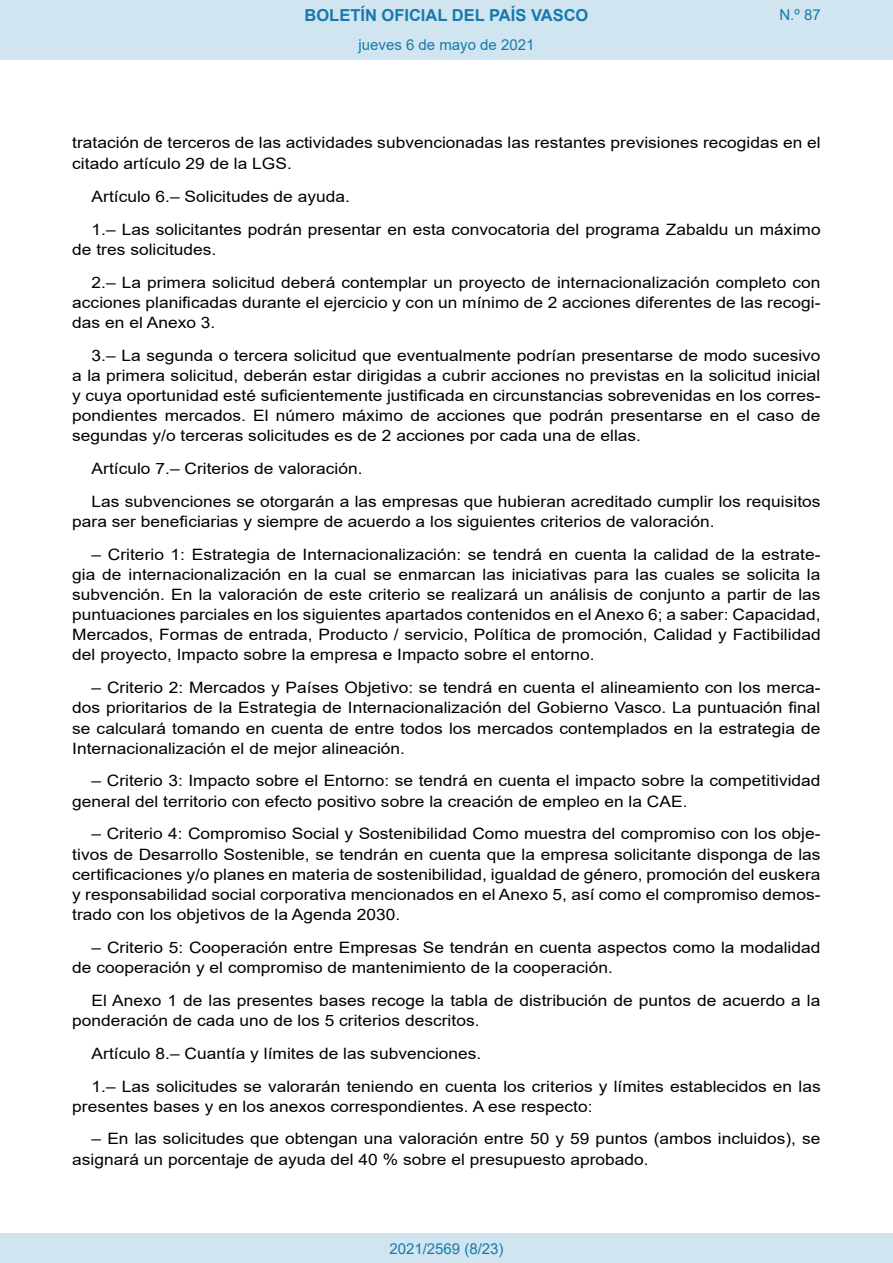
<style>
.page{position:relative;width:893px;height:1263px;background:#fff}
.page>*{position:absolute;margin:0;border:0;box-sizing:border-box;transform-origin:0 0}
.t1{font:700 16.5px "Arial";color:#1879ad}
.BOPVDetalle{font:15.6px/20.1px "Arial";color:#000;scale:1.11 1}
.Paginacion_Centro{font:15px "Arial";color:#1879ad}
</style>
<div class="page">
<div style="left:0;top:0;width:893px;height:60px;background:#d0e5f0"></div>
<div style="left:0;top:1233px;width:893px;height:30px;background:#d0e5f0"></div>
<p class="t1" style="left:305px;top:3px;width:285px">BOLETÍN OFICIAL DEL PAÍS VASCO</p>
<p class="Paginacion_Centro" style="left:358px;top:35px;width:177px">jueves 6 de mayo de 2021</p>
<p class="Paginacion_Centro" style="left:779px;top:5px;width:43px">N.º 87</p>
<p class="BOPVDetalle" style="left:72px;top:132px;width:676px;line-height:21px">tratación de terceros de las actividades subvencionadas las restantes previsiones recogidas en el citado artículo 29 de la LGS.</p>
<p class="BOPVDetalle" style="left:92px;top:186px;width:234px">Artículo 6.– Solicitudes de ayuda.</p>
<p class="BOPVDetalle" style="left:72px;top:219px;width:676px;text-indent:19px">1.– Las solicitantes podrán presentar en esta convocatoria del programa Zabaldu un máximo de tres solicitudes.</p>
<p class="BOPVDetalle" style="left:72px;top:272px;width:676px;text-align:justify;text-indent:19px">2.– La primera solicitud deberá contemplar un proyecto de internacionalización completo con acciones planificadas durante el ejercicio y con un mínimo de 2 acciones diferentes de las recogi&shy;das en el Anexo 3.</p>
<p class="BOPVDetalle" style="left:72px;top:345px;width:676px;text-align:justify;text-indent:19px">3.– La segunda o tercera solicitud que eventualmente podrían presentarse de modo sucesivo a la primera solicitud, deberán estar dirigidas a cubrir acciones no previstas en la solicitud inicial y cuya oportunidad esté suficientemente justificada en circunstancias sobrevenidas en los corres&shy;pondientes mercados. El número máximo de acciones que podrán presentarse en el caso de segundas y/o terceras solicitudes es de 2 acciones por cada una de ellas.</p>
<p class="BOPVDetalle" style="left:92px;top:458px;width:246px">Artículo 7.– Criterios de valoración.</p>
<p class="BOPVDetalle" style="left:72px;top:491px;width:676px;text-indent:19px">Las subvenciones se otorgarán a las empresas que hubieran acreditado cumplir los requisitos para ser beneficiarias y siempre de acuerdo a los siguientes criterios de valoración.</p>
<p class="BOPVDetalle" style="left:72px;top:544px;width:676px;text-align:justify;text-indent:19px">– Criterio 1: Estrategia de Internacionalización: se tendrá en cuenta la calidad de la estrate&shy;gia de internacionalización en la cual se enmarcan las iniciativas para las cuales se solicita la subvención. En la valoración de este criterio se realizará un análisis de conjunto a partir de las puntuaciones parciales en los siguientes apartados contenidos en el Anexo 6; a saber: Capacidad, Mercados, Formas de entrada, Producto / servicio, Política de promoción, Calidad y Factibilidad del proyecto, Impacto sobre la empresa e Impacto sobre el entorno.</p>
<p class="BOPVDetalle" style="left:72px;top:678px;width:676px;text-align:justify;text-indent:19px">– Criterio 2: Mercados y Países Objetivo: se tendrá en cuenta el alineamiento con los merca&shy;dos prioritarios de la Estrategia de Internacionalización del Gobierno Vasco. La puntuación final se calculará tomando en cuenta de entre todos los mercados contemplados en la estrategia de Internacionalización el de mejor alineación.</p>
<p class="BOPVDetalle" style="left:72px;top:771px;width:676px;text-indent:19px">– Criterio 3: Impacto sobre el Entorno: se tendrá en cuenta el impacto sobre la competitividad general del territorio con efecto positivo sobre la creación de empleo en la CAE.</p>
<p class="BOPVDetalle" style="left:72px;top:824px;width:676px;text-align:justify;text-indent:19px">– Criterio 4: Compromiso Social y Sostenibilidad Como muestra del compromiso con los obje&shy;tivos de Desarrollo Sostenible, se tendrán en cuenta que la empresa solicitante disponga de las certificaciones y/o planes en materia de sostenibilidad, igualdad de género, promoción del euskera y responsabilidad social corporativa mencionados en el Anexo 5, así como el compromiso demos&shy;trado con los objetivos de la Agenda 2030.</p>
<p class="BOPVDetalle" style="left:72px;top:937px;width:675px;text-indent:19px">– Criterio 5: Cooperación entre Empresas Se tendrán en cuenta aspectos como la modalidad de cooperación y el compromiso de mantenimiento de la cooperación.</p>
<p class="BOPVDetalle" style="left:72px;top:990px;width:675px;text-indent:19px">El Anexo 1 de las presentes bases recoge la tabla de distribución de puntos de acuerdo a la ponderación de cada uno de los 5 criterios descritos.</p>
<p class="BOPVDetalle" style="left:92px;top:1043px;width:353px">Artículo 8.– Cuantía y límites de las subvenciones.</p>
<p class="BOPVDetalle" style="left:72px;top:1076px;width:676px;text-indent:19px">1.– Las solicitudes se valorarán teniendo en cuenta los criterios y límites establecidos en las presentes bases y en los anexos correspondientes. A ese respecto:</p>
<p class="BOPVDetalle" style="left:72px;top:1129px;width:676px;text-indent:19px">– En las solicitudes que obtengan una valoración entre 50 y 59 puntos (ambos incluidos), se asignará un porcentaje de ayuda del 40 % sobre el presupuesto aprobado.</p>
<p class="Paginacion_Centro" style="left:389px;top:1238px;width:116px">2021/2569 (8/23)</p>
</div>
